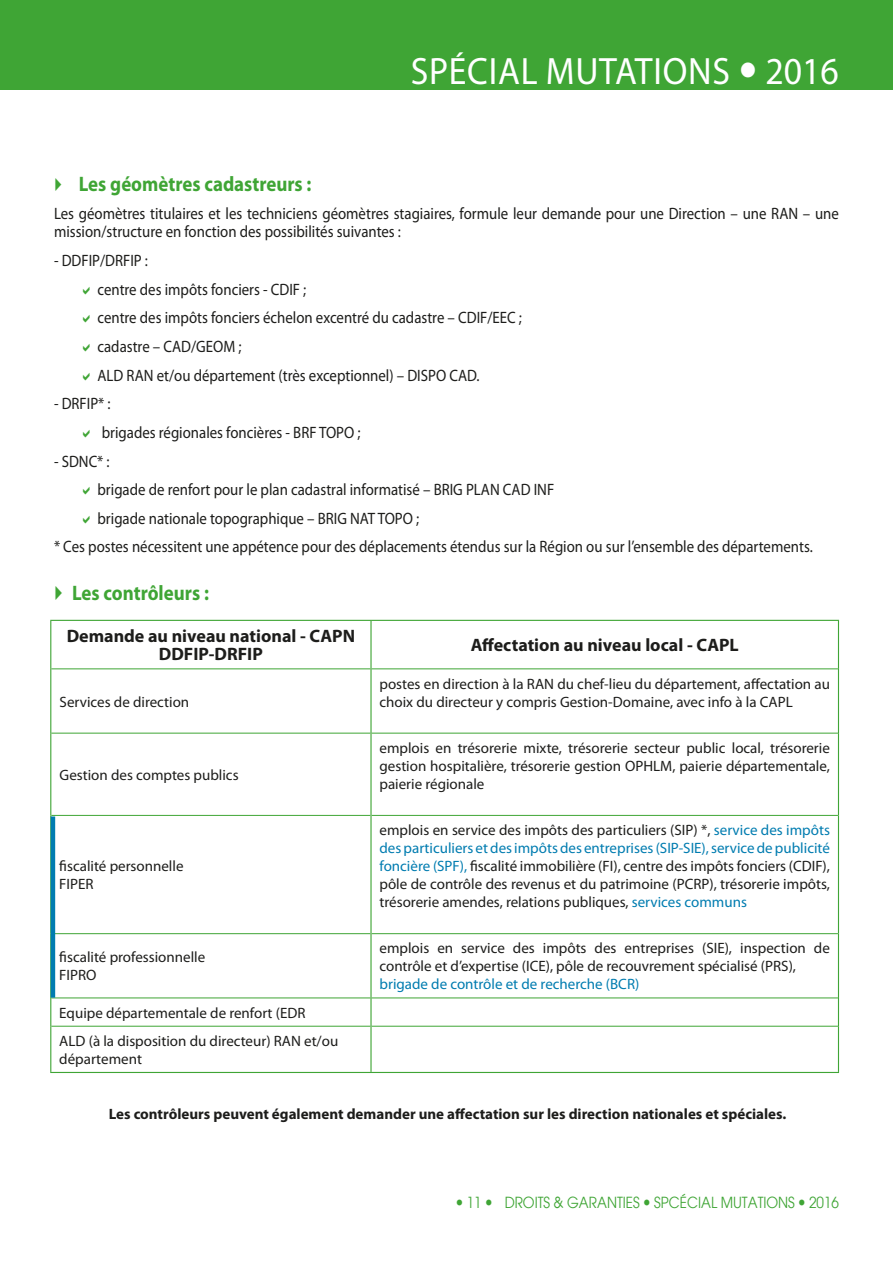
<style>
.page{position:relative;width:893px;height:1263px;background:#fff}
.page>*{position:absolute;margin:0;border:0;box-sizing:border-box;transform-origin:0 0}
.t1{font:38.25px "Myriad Pro";letter-spacing:.02em;color:#fff;scale:.94 1}
.Corps_de_texte_3{font:700 21px "Myriad Pro";color:#3fa535;scale:.9 1}
.Corps_de_texte_3-2{font:700 18px/18px "Myriad Pro";color:#1d1d1b;text-align:center}
.Corps_de_texte_3-3{font:16.5px/18px "Myriad Pro";color:#1d1d1b;scale:.9 1}
.Corps_de_texte_3-4{font:15px/18px "Myriad Pro";color:#1d1d1b}
.Corps_de_texte_3-5{font:700 15px "Myriad Pro";color:#1d1d1b}
.t2{font:15px "Avant Garde";color:#3fa535;scale:.9 1}
.Corps_de_texte_3-6{font:15px "Myriad Pro";color:#007cb0}
.s1{color:#007cb0}
</style>
<div class="page">
<div style="left:0;top:0;width:893px;height:89px;background:#3fa535"></div>
<hr style="left:51px;top:668px;width:319px;height:1px;background:#3fa535">
<hr style="left:372px;top:668px;width:466px;height:1px;background:#3fa535">
<hr style="left:51px;top:733px;width:319px;height:1px;background:#3fa535">
<hr style="left:372px;top:733px;width:466px;height:1px;background:#3fa535">
<hr style="left:51px;top:815px;width:319px;height:1px;background:#3fa535">
<hr style="left:372px;top:815px;width:466px;height:1px;background:#3fa535">
<hr style="left:51px;top:933px;width:319px;height:1px;background:#3fa535">
<hr style="left:372px;top:933px;width:466px;height:1px;background:#3fa535">
<hr style="left:51px;top:997px;width:319px;height:1px;background:#3fa535">
<hr style="left:372px;top:997px;width:466px;height:1px;background:#3fa535">
<hr style="left:51px;top:1026px;width:319px;height:1px;background:#3fa535">
<hr style="left:372px;top:1026px;width:466px;height:1px;background:#3fa535">
<hr style="left:50px;top:620px;width:321px;height:1px;background:#3fa535">
<hr style="left:50px;top:621px;width:1px;height:48px;background:#3fa535">
<hr style="left:371px;top:620px;width:468px;height:1px;background:#3fa535">
<hr style="left:370px;top:621px;width:2px;height:48px;background:#3fa535">
<hr style="left:838px;top:621px;width:1px;height:48px;background:#3fa535">
<hr style="left:50px;top:669px;width:1px;height:64px;background:#3fa535">
<hr style="left:370px;top:669px;width:2px;height:64px;background:#3fa535">
<hr style="left:838px;top:669px;width:1px;height:64px;background:#3fa535">
<hr style="left:50px;top:733px;width:1px;height:82px;background:#3fa535">
<hr style="left:370px;top:733px;width:2px;height:82px;background:#3fa535">
<hr style="left:838px;top:733px;width:1px;height:82px;background:#3fa535">
<hr style="left:50px;top:815px;width:1px;height:119px;background:#3fa535">
<hr style="left:370px;top:815px;width:2px;height:119px;background:#3fa535">
<hr style="left:838px;top:815px;width:1px;height:119px;background:#3fa535">
<hr style="left:50px;top:934px;width:1px;height:64px;background:#3fa535">
<hr style="left:370px;top:934px;width:2px;height:64px;background:#3fa535">
<hr style="left:838px;top:934px;width:1px;height:64px;background:#3fa535">
<svg style="left:50px;top:998px;width:1px;height:28px"></svg>
<hr style="left:370px;top:998px;width:2px;height:28px;background:#3fa535">
<svg style="left:838px;top:998px;width:1px;height:28px"></svg>
<hr style="left:50px;top:1026px;width:1px;height:46px;background:#3fa535">
<hr style="left:370px;top:1026px;width:2px;height:46px;background:#3fa535">
<hr style="left:838px;top:1026px;width:1px;height:46px;background:#3fa535">
<hr style="left:50px;top:1072px;width:321px;height:1px;background:#3fa535">
<hr style="left:371px;top:1072px;width:468px;height:1px;background:#3fa535">
<hr style="left:51px;top:816px;width:4px;height:182px;background:#007cb0">
<h1 class="t1" style="left:411px;top:47px;width:457px">SPÉCIAL MUTATIONS 2016</h1>
<p class="Corps_de_texte_3" style="left:79px;top:170px;width:260px">Les géomètres cadastreurs :</p>
<p class="Corps_de_texte_3-3" style="left:54px;top:205px;width:873px">Les géomètres titulaires et les techniciens géomètres stagiaires, formule leur demande pour une Direction – une RAN – une mission/structure en fonction des possibilités suivantes :</p>
<p class="Corps_de_texte_3-3" style="left:54px;top:251px;width:106px">- DDFIP/DRFIP :</p>
<p class="Corps_de_texte_3-3" style="left:98px;top:280px;width:234px">centre des impôts fonciers - CDIF ;</p>
<p class="Corps_de_texte_3-3" style="left:98px;top:309px;width:473px">centre des impôts fonciers échelon excentré du cadastre – CDIF/EEC ;</p>
<p class="Corps_de_texte_3-3" style="left:98px;top:337px;width:162px">cadastre – CAD/GEOM ;</p>
<p class="Corps_de_texte_3-3" style="left:98px;top:366px;width:426px">ALD RAN et/ou département (très exceptionnel) – DISPO CAD.</p>
<p class="Corps_de_texte_3-3" style="left:54px;top:394px;width:64px">- DRFIP* :</p>
<p class="Corps_de_texte_3-3" style="left:102px;top:423px;width:289px">brigades régionales foncières - BRF TOPO ;</p>
<p class="Corps_de_texte_3-3" style="left:54px;top:452px;width:63px">- SDNC* :</p>
<p class="Corps_de_texte_3-3" style="left:98px;top:480px;width:509px">brigade de renfort pour le plan cadastral informatisé – BRIG PLAN CAD INF</p>
<p class="Corps_de_texte_3-3" style="left:98px;top:509px;width:359px">brigade nationale topographique – BRIG NAT TOPO ;</p>
<p class="Corps_de_texte_3-3" style="left:54px;top:538px;width:845px">* Ces postes nécessitent une appétence pour des déplacements étendus sur la Région ou sur l’ensemble des départements.</p>
<p class="Corps_de_texte_3" style="left:72px;top:579px;width:154px">Les contrôleurs :</p>
<p class="Corps_de_texte_3-2" style="left:67px;top:627px;width:290px">Demande au niveau national - CAPN<br>DDFIP-DRFIP</p>
<p class="Corps_de_texte_3-2" style="left:471px;top:636px;width:270px">Affectation au niveau local - CAPL</p>
<p class="Corps_de_texte_3-4" style="left:59px;top:692px;width:131px">Services de direction</p>
<p class="Corps_de_texte_3-4" style="left:379px;top:674px;width:452px">postes en direction à la RAN du chef-lieu du département, affectation au choix du directeur y compris Gestion-Domaine, avec info à la CAPL</p>
<p class="Corps_de_texte_3-4" style="left:59px;top:766px;width:181px">Gestion des comptes publics</p>
<p class="Corps_de_texte_3-4" style="left:59px;top:857px;width:126px">fiscalité personnelle</p>
<p class="Corps_de_texte_3-4" style="left:59px;top:875px;width:36px">FIPER</p>
<p class="Corps_de_texte_3-4" style="left:59px;top:948px;width:147px">fiscalité professionnelle</p>
<p class="Corps_de_texte_3-4" style="left:59px;top:966px;width:39px">FIPRO</p>
<p class="Corps_de_texte_3-4" style="left:59px;top:1003px;width:248px">Equipe départementale de renfort (EDR</p>
<p class="Corps_de_texte_3-4" style="left:59px;top:1032px;width:280px">ALD (à la disposition du directeur) RAN et/ou département</p>
<p class="Corps_de_texte_3-4" style="left:379px;top:739px;width:452px;text-align:justify">emplois en trésorerie mixte, trésorerie secteur public local, trésorerie gestion hospitalière, trésorerie gestion OPHLM, paierie départementale, paierie régionale</p>
<p class="Corps_de_texte_3-4" style="left:379px;top:821px;width:452px;text-align:justify">emplois en service des impôts des particuliers (SIP) *, <span class="s1">service des impôts des particuliers et des impôts des entreprises (SIP-SIE), service de publicité foncière (SPF),</span> fiscalité immobilière (FI), centre des impôts fonciers (CDIF), pôle de contrôle des revenus et du patrimoine (PCRP), trésorerie impôts, trésorerie amendes, relations publiques, <span class="s1">services communs</span></p>
<p class="Corps_de_texte_3-4" style="left:379px;top:939px;width:452px">emplois en service des impôts des entreprises (SIE), inspection de contrôle et d’expertise (ICE), pôle de recouvrement spécialisé (PRS),</p>
<p class="Corps_de_texte_3-6" style="left:379px;top:975px;width:261px">brigade de contrôle et de recherche (BCR)</p>
<p class="Corps_de_texte_3-5" style="left:109px;top:1104px;width:679px">Les contrôleurs peuvent également demander une affectation sur les direction nationales et spéciales.</p>
<p class="t2" style="left:467px;top:1193px;width:18px">11</p>
<p class="t2" style="left:505px;top:1193px;width:373px">DROITS &amp; GARANTIES SPCÉCIAL MUTATIONS 2016</p>
</div>
